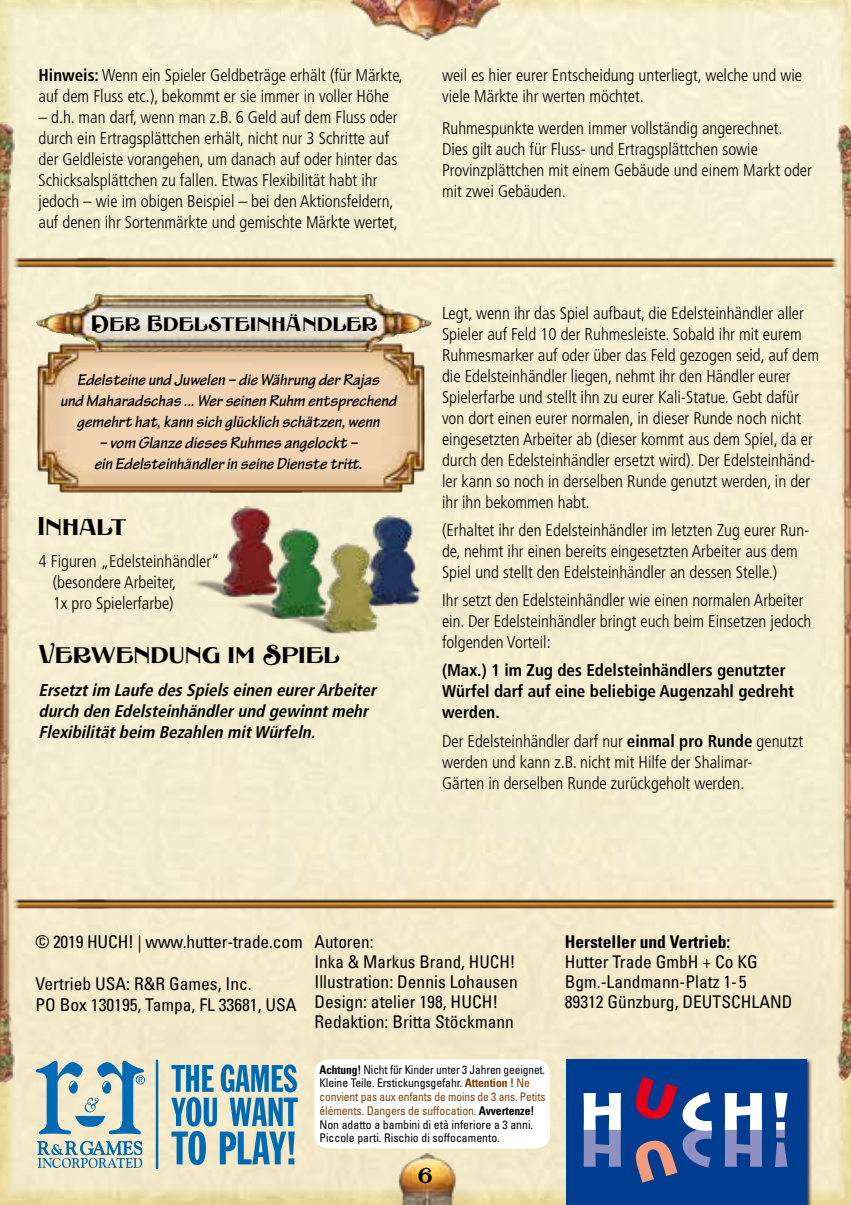
<style>
.page{position:relative;width:851px;height:1205px;background:#fff}
.page>*{position:absolute;margin:0;border:0;box-sizing:border-box;transform-origin:0 0}
.t1{font:24px "LHF Cigar Shop Corona";letter-spacing:.015em;color:#000}
.t2{font:20.75px "LHF Cigar Shop Corona";letter-spacing:.02em;color:#000}
.t3{font:20px "LHF Cigar Shop Corona";color:#000}
.t4{font:condensed 17.5px/20px "Univers";color:#000}
.t5{font:700 condensed 17.5px "Univers";color:#000}
.t6{font:300 condensed 17px/21px "Frutiger";color:#000}
.t7{font:italic 700 17px/21px "Tekton Pro";color:#000;text-align:center}
.t8{font:italic 700 condensed 17px/21px "Frutiger";color:#000}
.t9{font:700 condensed 17px/21px "Frutiger";color:#000}
.t10{font:condensed 12px/13.8px "Univers";letter-spacing:-.01em;color:#000;scale:.95 1}
.s1{font-weight:700}
.s2{font-weight:700;color:#7c420b}
.s3{color:#7c420b}
</style>
<div class="page">
<div style="left:0;top:0;width:850px;height:1205px;background:#f4edcf"></div>
<svg style="left:844px;top:0;width:6px;height:1205px"></svg>
<img style="left:0;top:122px;width:38px;height:960px">
<img style="left:332px;top:0;width:187px;height:75px">
<img style="left:332px;top:1148px;width:187px;height:57px">
<img style="left:811px;top:122px;width:39px;height:960px">
<img style="left:38px;top:354px;width:118px;height:49px">
<img style="left:156px;top:354px;width:268px;height:49px">
<img style="left:38px;top:403px;width:172px;height:90px">
<img style="left:210px;top:403px;width:214px;height:90px">
<img style="left:12px;top:894px;width:61px;height:19px">
<img style="left:73px;top:894px;width:765px;height:19px">
<img style="left:12px;top:252px;width:61px;height:20px">
<img style="left:73px;top:252px;width:765px;height:20px">
<img style="left:269px;top:293px;width:163px;height:61px">
<img style="left:31px;top:293px;width:238px;height:61px">
<img style="left:372px;top:515px;width:49px;height:92px">
<img style="left:192px;top:506px;width:78px;height:92px">
<img style="left:235px;top:517px;width:74px;height:103px">
<img style="left:287px;top:531px;width:101px;height:103px">
<div style="left:565px;top:1058px;width:247px;height:147px;background:#000;opacity:.75"></div>
<div style="left:566px;top:1059px;width:240px;height:146px;background:#003d90"></div>
<svg style="left:583px;top:1093px;width:37px;height:73px"></svg>
<svg style="left:635px;top:1077px;width:76px;height:105px"></svg>
<svg style="left:724px;top:1093px;width:38px;height:73px"></svg>
<svg style="left:775px;top:1092px;width:12px;height:75px"></svg>
<div style="left:314px;top:1059px;width:236px;height:89px;background:#fff;border-radius:14px"></div>
<svg style="left:36px;top:1061px;width:109px;height:74px"></svg>
<svg style="left:37px;top:1141px;width:105px;height:27px"></svg>
<hr style="left:156px;top:1061px;width:2px;height:107px;background:#006ab3">
<svg style="left:171px;top:1064px;width:127px;height:101px"></svg>
<p class="t6" style="left:39px;top:65px;width:366px"><span class="s1">Hinweis:</span> Wenn ein Spieler Geldbeträge erhält (für Märkte, auf dem Fluss etc.), bekommt er sie immer in voller Höhe</p>
<p class="t6" style="left:39px;top:107px;width:361px">– d.h. man darf, wenn man z.B. 6 Geld auf dem Fluss oder durch ein Ertragsplättchen erhält, nicht nur 3 Schritte auf der Geldleiste vorangehen, um danach auf oder hinter das Schicksalsplättchen zu fallen. Etwas Flexibilität habt ihr jedoch – wie im obigen Beispiel – bei den Aktionsfeldern, auf denen ihr Sortenmärkte und gemischte Märkte wertet,</p>
<p class="t2" style="left:92px;top:310px;width:287px">Der Edelsteinhändler</p>
<p class="t7" style="left:60px;top:369px;width:338px">Edelsteine und Juwelen – die Währung der Rajas<br>und Maharadschas ... Wer seinen Ruhm entsprechend gemehrt hat, kann sich glücklich schätzen, wenn</p>
<p class="t7" style="left:94px;top:432px;width:270px;text-align:left">– vom Glanze dieses Ruhmes angelockt – ein Edelsteinhändler in seine Dienste tritt.</p>
<h1 class="t1" style="left:39px;top:511px;width:90px">Inhalt</h1>
<p class="t6" style="left:53px;top:551px;width:168px;text-indent:-14px">4 Figuren „Edelsteinhändler“ (besondere Arbeiter,<br>1x pro Spielerfarbe)</p>
<h1 class="t1" style="left:39px;top:639px;width:302px">Verwendung im Spiel</h1>
<p class="t8" style="left:39px;top:679px;width:343px">Ersetztim Laufe desSpielseinen eurerArbeiter durch den Edelsteinhändlerund gewinntmehr<br>Flexibilitätbeim Bezahlen mitWürfeln.</p>
<p class="t6" style="left:442px;top:65px;width:361px">weil es hier eurer Entscheidung unterliegt, welche und wie viele Märkte ihr werten möchtet.</p>
<p class="t6" style="left:442px;top:118px;width:371px">Ruhmespunkte werden immer vollständig angerechnet.<br>Dies gilt auch für Fluss- und Ertragsplättchen sowie Provinzplättchen mit einem Gebäude und einem Markt oder mit zwei Gebäuden.</p>
<p class="t6" style="left:442px;top:303px;width:378px">Legt, wenn ihr das Spiel aufbaut, die Edelsteinhändler aller Spieler auf Feld 10 der Ruhmesleiste. Sobald ihr mit eurem Ruhmesmarker auf oder über das Feld gezogen seid, auf dem die Edelsteinhändler liegen, nehmt ihr den Händler eurer Spielerfarbe und stellt ihn zu eurer Kali-Statue. Gebt dafür von dort einen eurer normalen, in dieser Runde noch nicht eingesetzten Arbeiter ab (dieser kommt aus dem Spiel, da er durch den Edelsteinhändler ersetzt wird). Der Edelsteinhänd&shy;ler kann so noch in derselben Runde genutzt werden, in der ihr ihn bekommen habt.</p>
<p class="t6" style="left:442px;top:520px;width:369px">(Erhaltet ihr den Edelsteinhändler im letzten Zug eurer Run&shy;de, nehmt ihr einen bereits eingesetzten Arbeiter aus dem<br>Spiel und stellt den Edelsteinhändler an dessen Stelle.)</p>
<p class="t6" style="left:442px;top:590px;width:370px">Ihr setzt den Edelsteinhändler wie einen normalen Arbeiter ein. Der Edelsteinhändler bringt euch beim Einsetzen jedoch folgenden Vorteil:</p>
<p class="t9" style="left:442px;top:660px;width:353px">(Max.) 1 im Zug des Edelsteinhändlers genutzter<br>Würfel darf auf eine beliebige Augenzahl gedreht werden.</p>
<p class="t6" style="left:442px;top:730px;width:362px">Der Edelsteinhändler darf nur <span class="s1">einmal pro Runde</span> genutzt werden und kann z.B. nicht mit Hilfe der Shalimar-<br>Gärten in derselben Runde zurückgeholt werden.</p>
<p class="t4" style="left:35px;top:931px;width:269px">© 2019 HUCH! | www.hutter-trade.com</p>
<p class="t4" style="left:35px;top:973px;width:262px;line-height:21px">Vertrieb USA: R&amp;R Games, Inc.<br>PO Box 130195, Tampa, FL 33681, USA</p>
<p class="t4" style="left:314px;top:931px;width:205px">Autoren:<br>Inka &amp; Markus Brand, HUCH!<br>Illustration: Dennis Lohausen<br>Design: atelier 198, HUCH!<br>Redaktion: Britta Stöckmann</p>
<p class="t10" style="left:319px;top:1062px;width:239px"><span class="s1">Achtung!</span> Nicht für Kinder unter 3 Jahren geeignet.<br>Kleine Teile. Erstickungsgefahr. <span class="s2">Attention !</span> <span class="s3">Ne convient pas aux enfants de moins de 3 ans. Petits éléments. Dangers de suffocation.</span> <span class="s1">Avvertenze!<br></span>Non adatto a bambini di età inferiore a 3 anni.<br>Piccole parti. Rischio di soffocamento.</p>
<p class="t3" style="left:418px;top:1163px;width:16px">6</p>
<p class="t5" style="left:564px;top:931px;width:167px">Hersteller und Vertrieb:</p>
<p class="t4" style="left:564px;top:951px;width:229px">Hutter Trade GmbH + Co KG<br>Bgm.-Landmann-Platz 1- 5<br>89312 Günzburg, DEUTSCHLAND</p>
</div>
